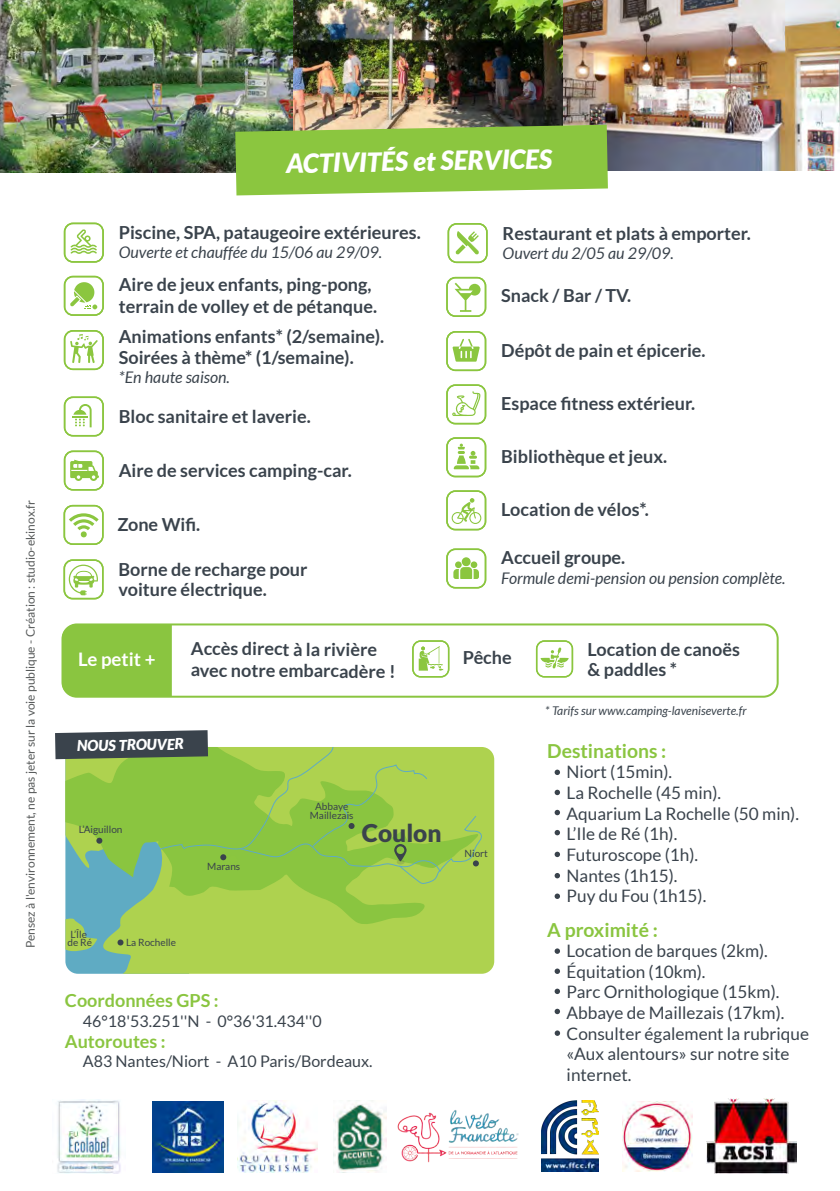
<style>
.page{position:relative;width:840px;height:1191px;background:#fff}
.page>*{position:absolute;margin:0;border:0;box-sizing:border-box;transform-origin:0 0}
.t1{font:italic 900 26.4px "Lato";color:#fff}
.t2{font:900 24.4px "Lato";color:#3a434c}
.t3{font:700 19.4px "Lato";color:#8ac540}
.t4{font:700 18.6px "Lato";color:#fff}
.t5{font:700 18px/21.6px "Lato";color:#3a434c}
.t6{font:700 18px "Lato";color:#8ac540}
.t7{font:17.2px/20.6px "Lato";color:#3a434c}
.t8{font:italic 16px "Lato";color:#3a434c}
.t9{font:16px "Lato";color:#3a434c}
.t10{font:italic 900 15px "Lato";color:#fff}
.t11{font:12px "Lato";color:#585b5b}
.t12{font:italic 12px "Lato";color:#3a434c}
.t13{font:10px/8.8px "Lato";color:#3a434c;text-align:center}
</style>
<div class="page">
<div style="left:61px;top:623px;width:717px;height:74px;border:2px solid #8ac540;border-radius:14px"></div>
<div style="left:62px;top:624px;width:110px;height:72px;background:#8ac540"></div>
<svg style="left:64px;top:223px;width:40px;height:40px"></svg>
<svg style="left:64px;top:276px;width:40px;height:40px"></svg>
<svg style="left:64px;top:330px;width:40px;height:40px"></svg>
<svg style="left:64px;top:396px;width:40px;height:40px"></svg>
<svg style="left:64px;top:450px;width:40px;height:40px"></svg>
<svg style="left:535px;top:640px;width:37px;height:37px"></svg>
<svg style="left:412px;top:640px;width:37px;height:37px"></svg>
<svg style="left:447px;top:223px;width:40px;height:40px"></svg>
<svg style="left:446px;top:277px;width:40px;height:40px"></svg>
<svg style="left:446px;top:331px;width:40px;height:40px"></svg>
<svg style="left:446px;top:384px;width:40px;height:40px"></svg>
<svg style="left:446px;top:437px;width:40px;height:40px"></svg>
<svg style="left:446px;top:490px;width:40px;height:40px"></svg>
<svg style="left:446px;top:548px;width:40px;height:40px"></svg>
<svg style="left:63px;top:505px;width:40px;height:40px"></svg>
<img style="left:57px;top:1099px;width:64px;height:74px">
<img style="left:153px;top:1101px;width:70px;height:71px">
<img style="left:333px;top:1100px;width:53px;height:72px">
<img style="left:238px;top:1100px;width:80px;height:72px">
<img style="left:397px;top:1110px;width:122px;height:53px">
<img style="left:541px;top:1100px;width:57px;height:71px">
<img style="left:622px;top:1101px;width:70px;height:70px">
<img style="left:706px;top:1098px;width:89px;height:75px">
<svg style="left:554px;top:769px;width:5px;height:6px"></svg>
<svg style="left:554px;top:789px;width:5px;height:6px"></svg>
<svg style="left:554px;top:810px;width:5px;height:5px"></svg>
<svg style="left:554px;top:830px;width:5px;height:5px"></svg>
<svg style="left:554px;top:851px;width:5px;height:6px"></svg>
<svg style="left:554px;top:873px;width:5px;height:5px"></svg>
<svg style="left:554px;top:893px;width:5px;height:6px"></svg>
<svg style="left:554px;top:948px;width:5px;height:6px"></svg>
<svg style="left:554px;top:968px;width:5px;height:6px"></svg>
<svg style="left:554px;top:988px;width:5px;height:6px"></svg>
<svg style="left:554px;top:1008px;width:5px;height:6px"></svg>
<div style="left:482px;top:747px;width:12px;height:226px;background:#aed24f"></div>
<svg style="left:55px;top:730px;width:427px;height:243px;background:#9cc75f"></svg>
<img style="left:562px;top:0;width:277px;height:170px">
<img style="left:293px;top:0;width:269px;height:125px">
<img style="left:0;top:0;width:293px;height:172px">
<svg style="left:235px;top:125px;width:372px;height:70px;background:#91c54b"></svg>
<svg style="left:554px;top:1030px;width:5px;height:6px"></svg>
<svg style="left:63px;top:559px;width:40px;height:40px"></svg>
<p class="t11" style="left:24px;top:948px;width:450px;rotate:-90deg">Pensez à l'environnement, ne pas jeter sur la voie publique - Création : studio-ekinox.fr</p>
<h1 class="t1" style="left:286px;top:148px;width:267px;rotate:-1deg">ACTIVITÉS et SERVICES</h1>
<p class="t5" style="left:119px;top:221px;width:303px">Piscine, SPA, pataugeoire extérieures.</p>
<p class="t8" style="left:119px;top:243px;width:265px">Ouverte et chauffée du 15/06 au 29/09.</p>
<p class="t5" style="left:119px;top:273px;width:259px">Aire de jeux enfants, ping-pong, terrain de volley et de pétanque.</p>
<p class="t5" style="left:119px;top:325px;width:267px">Animations enfants* (2/semaine).<br>Soirées à thème* (1/semaine).</p>
<p class="t8" style="left:119px;top:368px;width:113px">*En haute saison.</p>
<p class="t5" style="left:119px;top:405px;width:193px">Bloc sanitaire et laverie.</p>
<p class="t5" style="left:119px;top:459px;width:234px">Aire de services camping-car.</p>
<p class="t5" style="left:117px;top:513px;width:84px">Zone Wifi.</p>
<p class="t5" style="left:118px;top:559px;width:190px;line-height:20px">Borne de recharge pour voiture électrique.</p>
<p class="t4" style="left:78px;top:648px;width:79px">Le petit +</p>
<p class="t5" style="left:191px;top:638px;width:206px">Accès direct à la rivière avec notre embarcadère !</p>
<p class="t10" style="left:77px;top:737px;width:108px;rotate:-1deg">NOUS TROUVER</p>
<p class="t13" style="left:79px;top:824px;width:45px">L’Aiguillon</p>
<p class="t13" style="left:67px;top:929px;width:26px;text-align:left">L’Île de Ré</p>
<p class="t13" style="left:126px;top:937px;width:51px">La Rochelle</p>
<p class="t13" style="left:207px;top:861px;width:35px">Marans</p>
<p class="t13" style="left:309px;top:802px;width:45px">Abbaye<br>Maillezais</p>
<h2 class="t2" style="left:362px;top:819px;width:81px">Coulon</h2>
<p class="t6" style="left:65px;top:990px;width:155px">Coordonnées GPS :</p>
<p class="t9" style="left:83px;top:1012px;width:240px">46°18'53.251''N - 0°36'31.434''0</p>
<p class="t6" style="left:65px;top:1031px;width:102px">Autoroutes :</p>
<p class="t9" style="left:83px;top:1052px;width:291px">A83 Nantes/Niort - A10 Paris/Bordeaux.</p>
<p class="t5" style="left:502px;top:222px;width:250px">Restaurant et plats à emporter.</p>
<p class="t8" style="left:502px;top:245px;width:173px">Ouvert du 2/05 au 29/09.</p>
<p class="t5" style="left:501px;top:285px;width:131px">Snack / Bar / TV.</p>
<p class="t5" style="left:501px;top:339px;width:206px">Dépôt de pain et épicerie.</p>
<p class="t5" style="left:501px;top:392px;width:195px">Espace fitness extérieur.</p>
<p class="t5" style="left:501px;top:445px;width:167px">Bibliothèque et jeux.</p>
<p class="t5" style="left:501px;top:498px;width:149px">Location de vélos*.</p>
<p class="t5" style="left:501px;top:547px;width:125px">Accueil groupe.</p>
<p class="t8" style="left:501px;top:569px;width:286px">Formule demi-pension ou pension complète.</p>
<p class="t5" style="left:462px;top:646px;width:51px">Pêche</p>
<p class="t5" style="left:587px;top:639px;width:154px;line-height:20px">Location de canoës &amp; paddles *</p>
<p class="t13" style="left:464px;top:849px;width:25px">Niort</p>
<p class="t12" style="left:545px;top:703px;width:203px">* Tarifs sur www.camping-laveniseverte.fr</p>
<p class="t3" style="left:547px;top:739px;width:120px">Destinations :</p>
<p class="t7" style="left:566px;top:761px;width:234px">Niort (15min).<br>La Rochelle (45 min).<br>Aquarium La Rochelle (50 min).<br>L’Ile de Ré (1h).<br>Futuroscope (1h).<br>Nantes (1h15).<br>Puy du Fou (1h15).</p>
<p class="t3" style="left:547px;top:918px;width:112px">A proximité :</p>
<p class="t7" style="left:566px;top:940px;width:244px">Location de barques (2km).<br>Équitation (10km).<br>Parc Ornithologique (15km).<br>Abbaye de Maillezais (17km).<br>Consulter également la rubrique «Aux alentours» sur notre site internet.</p>
</div>
